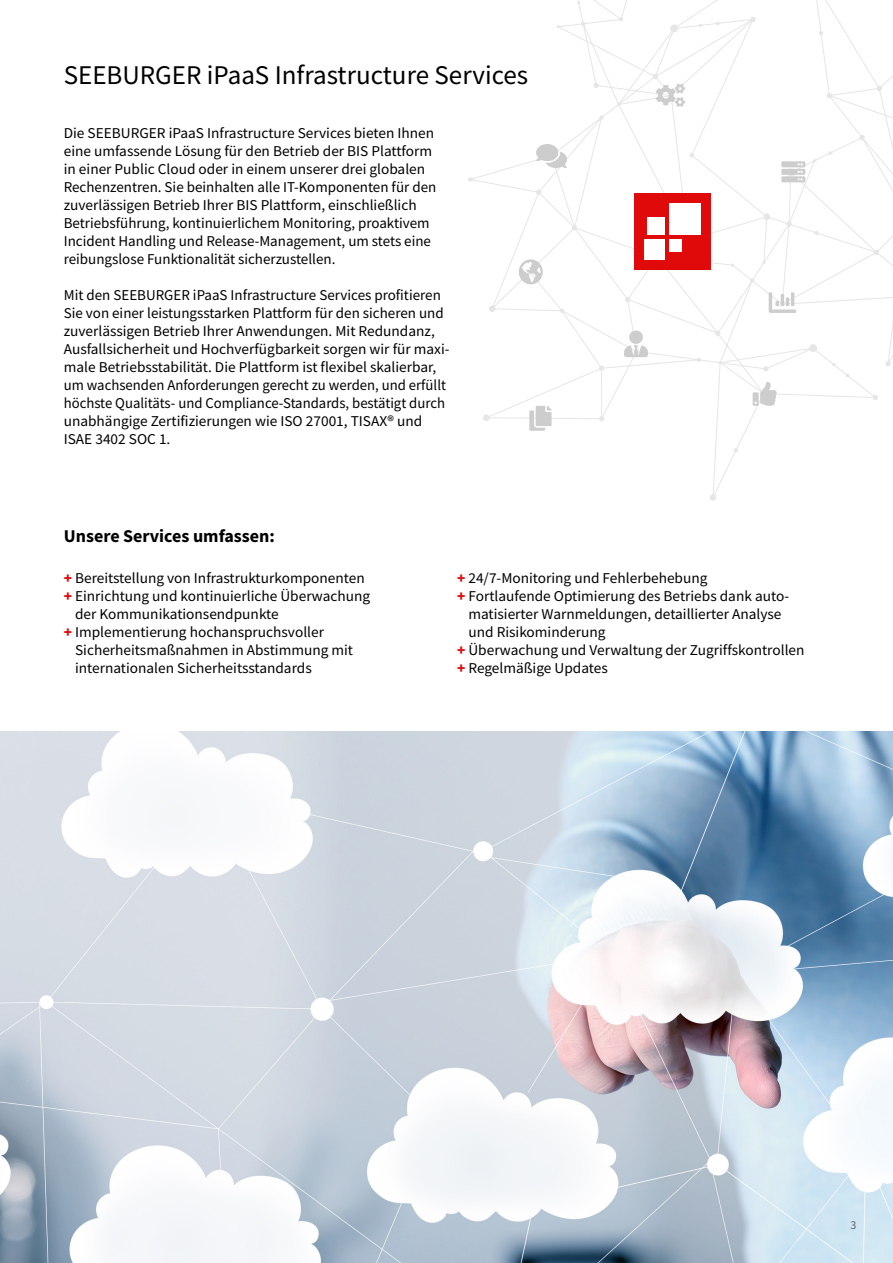
<style>
.page{position:relative;width:893px;height:1263px;background:#fff}
.page>*{position:absolute;margin:0;border:0;box-sizing:border-box;transform-origin:0 0}
.t1{font:27px "Source Sans Pro";color:#000}
.t2{font:700 18px "Source Sans Pro";color:#000}
.t3{font:15px/18px "Source Sans Pro";color:#000}
.t4{font:12px "Source Sans Pro";color:#646464}
.s1{font-weight:900;color:#e10a0a}
</style>
<div class="page">
<svg style="left:473px;top:0;width:420px;height:494px"></svg>
<svg style="left:826px;top:93px;width:6px;height:6px"></svg>
<svg style="left:876px;top:85px;width:6px;height:6px"></svg>
<svg style="left:885px;top:361px;width:6px;height:6px"></svg>
<svg style="left:819px;top:31px;width:4px;height:5px"></svg>
<div style="left:763px;top:213px;width:7px;height:7px;background:#e6e6e6;border-radius:50%"></div>
<svg style="left:874px;top:250px;width:5px;height:5px"></svg>
<svg style="left:814px;top:231px;width:5px;height:4px"></svg>
<svg style="left:483px;top:414px;width:7px;height:7px"></svg>
<svg style="left:599px;top:416px;width:6px;height:6px"></svg>
<svg style="left:599px;top:365px;width:5px;height:6px"></svg>
<svg style="left:763px;top:366px;width:6px;height:6px"></svg>
<svg style="left:872px;top:394px;width:6px;height:6px"></svg>
<svg style="left:809px;top:344px;width:8px;height:9px"></svg>
<svg style="left:696px;top:357px;width:5px;height:5px"></svg>
<svg style="left:560px;top:308px;width:4px;height:5px"></svg>
<svg style="left:718px;top:361px;width:4px;height:3px"></svg>
<svg style="left:832px;top:363px;width:4px;height:3px"></svg>
<svg style="left:846px;top:373px;width:4px;height:4px"></svg>
<div style="left:709px;top:494px;width:8px;height:7px;background:#e6e6e6;border-radius:50%"></div>
<svg style="left:715px;top:330px;width:6px;height:6px"></svg>
<svg style="left:625px;top:297px;width:5px;height:5px"></svg>
<svg style="left:786px;top:221px;width:6px;height:6px"></svg>
<svg style="left:859px;top:135px;width:6px;height:5px"></svg>
<svg style="left:750px;top:278px;width:4px;height:5px"></svg>
<svg style="left:734px;top:448px;width:4px;height:5px"></svg>
<svg style="left:731px;top:263px;width:3px;height:4px"></svg>
<svg style="left:828px;top:151px;width:4px;height:4px"></svg>
<svg style="left:488px;top:305px;width:8px;height:7px"></svg>
<svg style="left:571px;top:225px;width:6px;height:6px"></svg>
<svg style="left:536px;top:189px;width:6px;height:6px"></svg>
<svg style="left:750px;top:16px;width:6px;height:6px"></svg>
<svg style="left:670px;top:24px;width:9px;height:9px"></svg>
<svg style="left:599px;top:115px;width:5px;height:5px"></svg>
<svg style="left:468px;top:177px;width:5px;height:5px"></svg>
<svg style="left:716px;top:21px;width:4px;height:4px"></svg>
<svg style="left:593px;top:82px;width:6px;height:6px"></svg>
<svg style="left:581px;top:21px;width:5px;height:5px"></svg>
<svg style="left:619px;top:17px;width:4px;height:5px"></svg>
<svg style="left:689px;top:153px;width:5px;height:5px"></svg>
<svg style="left:577px;top:1px;width:4px;height:4px"></svg>
<svg style="left:556px;top:25px;width:4px;height:4px"></svg>
<svg style="left:652px;top:73px;width:33px;height:34px"></svg>
<svg style="left:781px;top:161px;width:24px;height:21px"></svg>
<svg style="left:536px;top:144px;width:31px;height:24px"></svg>
<svg style="left:769px;top:292px;width:27px;height:21px"></svg>
<svg style="left:519px;top:259px;width:24px;height:25px"></svg>
<svg style="left:624px;top:330px;width:24px;height:27px"></svg>
<svg style="left:753px;top:382px;width:24px;height:24px"></svg>
<svg style="left:529px;top:406px;width:23px;height:25px"></svg>
<div style="left:634px;top:193px;width:77px;height:76px;background:#e10a0a"></div>
<div style="left:647px;top:217px;width:18px;height:17px;background:#fff"></div>
<div style="left:669px;top:203px;width:32px;height:31px;background:#fff"></div>
<div style="left:669px;top:239px;width:13px;height:13px;background:#fff"></div>
<div style="left:644px;top:239px;width:21px;height:20px;background:#fff"></div>
<img style="left:0;top:731px;width:893px;height:532px">
<h1 class="t1" style="left:64px;top:58px;width:466px">SEEBURGER iPaaS Infrastructure Services</h1>
<p class="t3" style="left:64px;top:124px;width:374px">Die SEEBURGER iPaaS Infrastructure Services bieten Ihnen eine umfassende Lösung für den Betrieb der BIS Plattform in einer Public Cloud oder in einem unserer drei globalen Rechenzentren. Sie beinhalten alle IT-Komponenten für den zuverlässigen Betrieb Ihrer BIS Plattform, einschließlich Betriebsführung, kontinuierlichem Monitoring, proaktivem Incident Handling und Release-Management, um stets eine reibungslose Funktionalität sicherzustellen.</p>
<p class="t3" style="left:64px;top:286px;width:386px">Mit den SEEBURGER iPaaS Infrastructure Services profitieren Sie von einer leistungsstarken Plattform für den sicheren und zuverlässigen Betrieb Ihrer Anwendungen. Mit Redundanz, Ausfallsicherheit und Hochverfügbarkeit sorgen wir für maxi&shy;male Betriebsstabilität. Die Plattform ist flexibel skalierbar, um wachsenden Anforderungen gerecht zu werden, und erfüllt höchste Qualitäts- und Compliance-Standards, bestätigt durch unabhängige Zertifizierungen wie ISO 27001, TISAX® und ISAE 3402 SOC 1.</p>
<p class="t2" style="left:64px;top:524px;width:213px">Unsere Services umfassen:</p>
<p class="t3" style="left:64px;top:569px;width:302px"><span class="s1">+</span> Bereitstellung von Infrastrukturkomponenten</p>
<p class="t3" style="left:64px;top:587px;width:308px"><span class="s1">+</span> Einrichtung und kontinuierliche Überwachung</p>
<p class="t3" style="left:75px;top:605px;width:205px">der Kommunikationsendpunkte</p>
<p class="t3" style="left:64px;top:623px;width:262px"><span class="s1">+</span> Implementierung hochanspruchsvoller</p>
<p class="t3" style="left:75px;top:641px;width:280px">Sicherheitsmaßnahmen in Abstimmung mit</p>
<p class="t3" style="left:75px;top:659px;width:238px">internationalen Sicherheitsstandards</p>
<p class="t3" style="left:457px;top:569px;width:252px"><span class="s1">+</span> 24/7-Monitoring und Fehlerbehebung</p>
<p class="t3" style="left:457px;top:587px;width:332px"><span class="s1">+</span> Fortlaufende Optimierung des Betriebs dank auto-</p>
<p class="t3" style="left:468px;top:605px;width:315px">matisierter Warnmeldungen, detaillierter Analyse</p>
<p class="t3" style="left:468px;top:623px;width:139px">und Risikominderung</p>
<p class="t3" style="left:457px;top:641px;width:349px"><span class="s1">+</span> Überwachung und Verwaltung der Zugriffskontrollen</p>
<p class="t3" style="left:457px;top:659px;width:152px"><span class="s1">+</span> Regelmäßige Updates</p>
<p class="t4" style="left:850px;top:1218px;width:7px">3</p>
</div>
